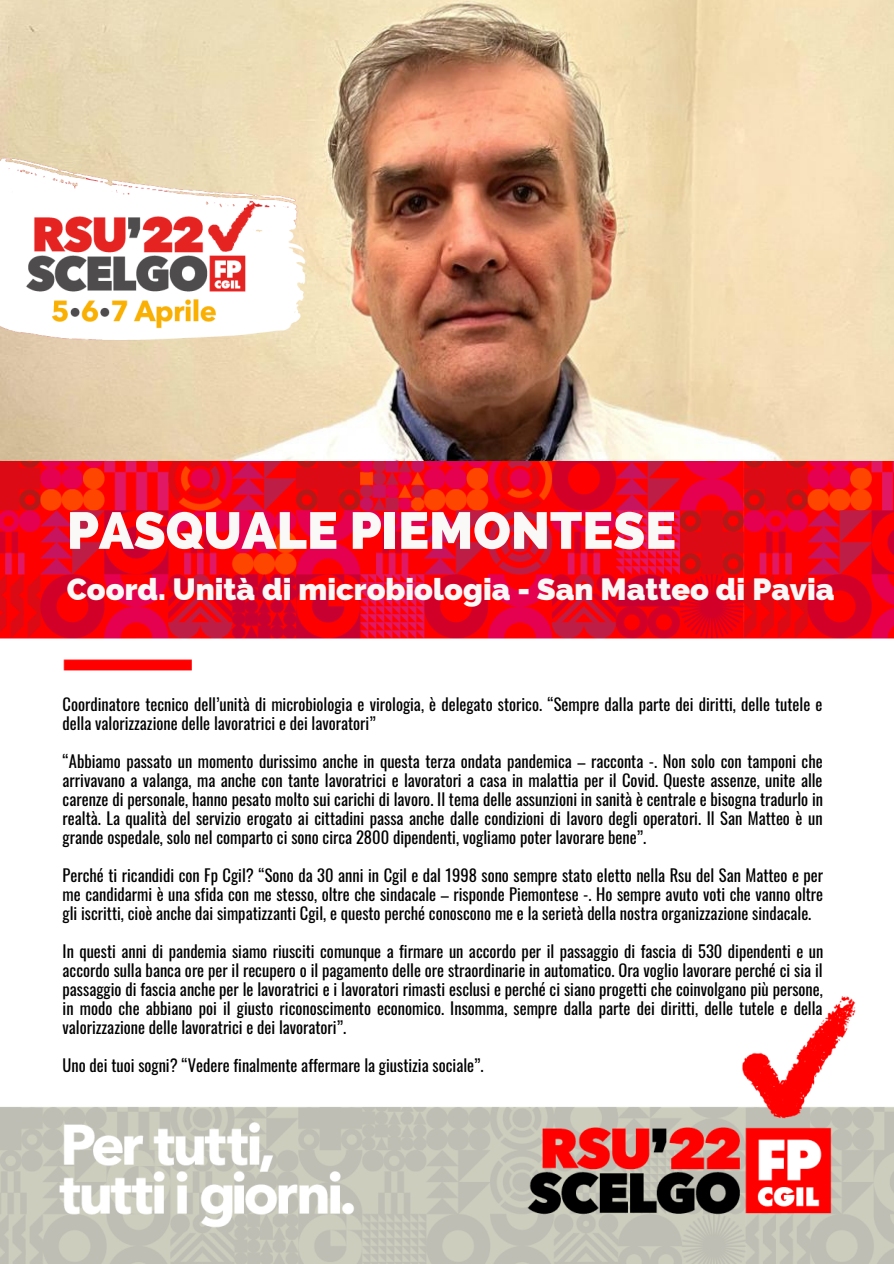
<style>
.page{position:relative;width:894px;height:1264px;background:#fff}
.page>*{position:absolute;margin:0;border:0;box-sizing:border-box;transform-origin:0 0}
.t1{font:800 51.75px "Raleway";color:#faf9f8}
.t2{font:800 30.75px "Raleway";color:#faf9f8}
.t3{font:16.5px/19px "Oswald";color:#000;text-align:justify}
</style>
<div class="page">
<img style="left:0;top:0;width:893px;height:461px">
<img style="left:0;top:461px;width:893px;height:802px">
<img style="left:0;top:153px;width:334px;height:215px">
<p class="t1" style="left:67px;top:500px;width:610px">PASQUALE PIEMONTESE</p>
<p class="t2" style="left:67px;top:570px;width:768px">Coord. Unità di microbiologia - San Matteo di Pavia</p>
<p class="t3" style="left:63px;top:693px;width:761px">Coordinatore tecnico dell’unità di microbiologia e virologia, è delegato storico. “Sempre dalla parte dei diritti, delle tutele e della valorizzazione delle lavoratrici e dei lavoratori”</p>
<p class="t3" style="left:63px;top:750px;width:761px">“Abbiamo passato un momento durissimo anche in questa terza ondata pandemica – racconta -. Non solo con tamponi che arrivavano a valanga, ma anche con tante lavoratrici e lavoratori a casa in malattia per il Covid. Queste assenze, unite alle carenze di personale, hanno pesato molto sui carichi di lavoro. Il tema delle assunzioni in sanità è centrale e bisogna tradurlo in realtà. La qualità del servizio erogato ai cittadini passa anche dalle condizioni di lavoro degli operatori. Il San Matteo è un grande ospedale, solo nel comparto ci sono circa 2800 dipendenti, vogliamo poter lavorare bene”.</p>
<p class="t3" style="left:63px;top:864px;width:762px">Perché ti ricandidi con Fp Cgil? “Sono da 30 anni in Cgil e dal 1998 sono sempre stato eletto nella Rsu del San Matteo e per me candidarmi è una sfida con me stesso, oltre che sindacale – risponde Piemontese -. Ho sempre avuto voti che vanno oltre gli iscritti, cioè anche dai simpatizzanti Cgil, e questo perché conoscono me e la serietà della nostra organizzazione sindacale.</p>
<p class="t3" style="left:63px;top:940px;width:762px">In questi anni di pandemia siamo riusciti comunque a firmare un accordo per il passaggio di fascia di 530 dipendenti e un accordo sulla banca ore per il recupero o il pagamento delle ore straordinarie in automatico. Ora voglio lavorare perché ci sia il passaggio di fascia anche per le lavoratrici e i lavoratori rimasti esclusi e perché ci siano progetti che coinvolgano più persone, in modo che abbiano poi il giusto riconoscimento economico. Insomma, sempre dalla parte dei diritti, delle tutele e della valorizzazione delle lavoratrici e dei lavoratori”.</p>
<p class="t3" style="left:63px;top:1055px;width:422px">Uno dei tuoi sogni? “Vedere finalmente affermare la giustizia sociale”.</p>
</div>
